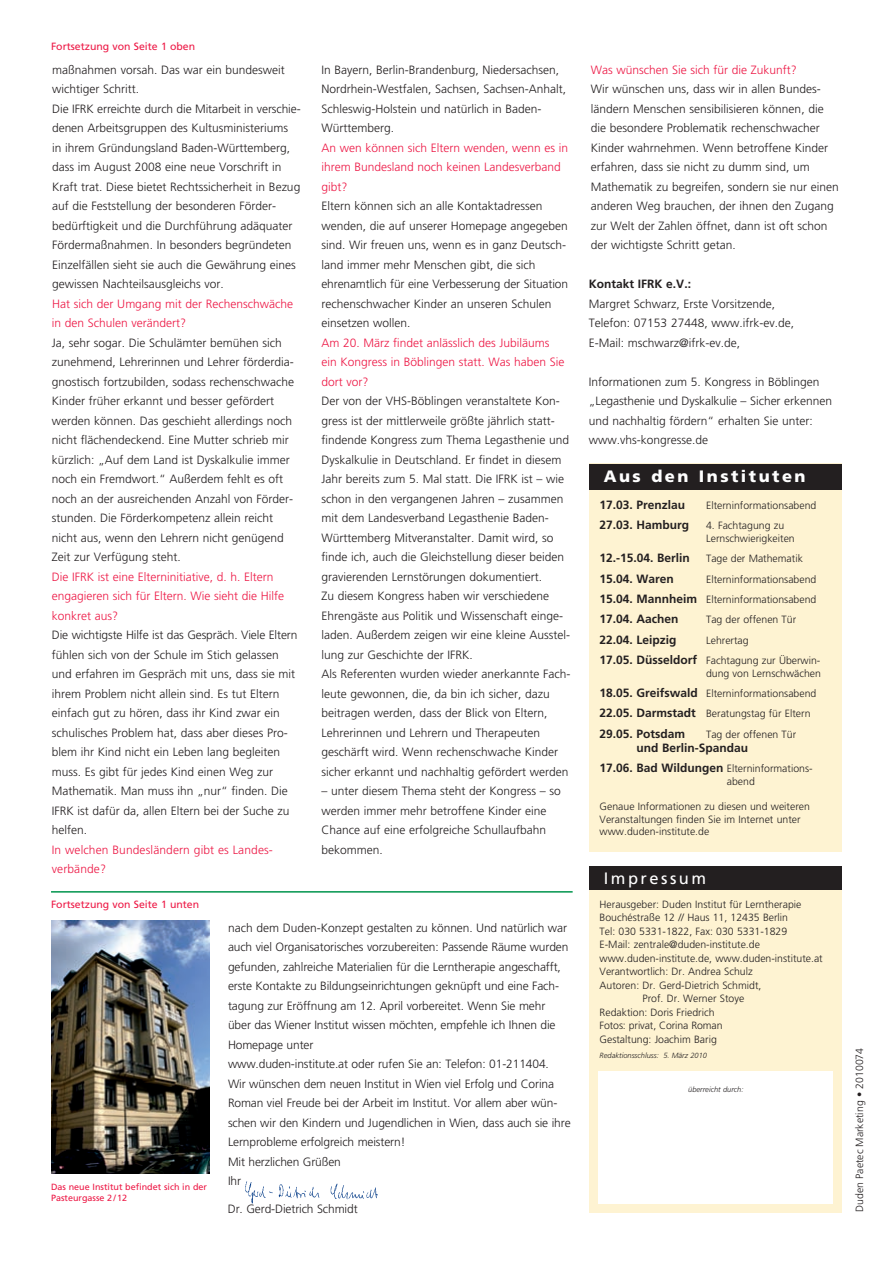
<style>
.page{position:relative;width:893px;height:1263px;background:#fff}
.page>*{position:absolute;margin:0;border:0;box-sizing:border-box;transform-origin:0 0}
.t1{font:900 16.5px "Frutiger";letter-spacing:.15em;color:#fff}
.t2{font:16.5px "Frutiger";letter-spacing:.15em;color:#fff}
.t3{font:300 12px/19.5px "DP Frutiger";color:#231f20}
.t4{font:300 12px/19.5px "DP Frutiger";color:#ed1845}
.t5{font:700 12px "DP Frutiger";color:#231f20}
.t6{font:300 10.5px/12.6px "DP Frutiger";color:#231f20}
.t7{font:10.5px "DP Frutiger";color:#ed1845}
.t8{font:9px/10.8px "DP Frutiger";color:#ed1845}
.t9{font:italic 300 7.5px "DP Frutiger";color:#231f20}
.s1{font-weight:700;font-size:12px}
</style>
<div class="page">
<hr style="left:51px;top:891px;width:522px;height:2px;background:#00944d">
<img style="left:245px;top:1181px;width:133px;height:23px">
<div style="left:590px;top:866px;width:252px;height:347px;background:#fef3d2"></div>
<div style="left:590px;top:866px;width:252px;height:23px;background:#231f20"></div>
<div style="left:599px;top:1071px;width:234px;height:133px;background:#fff"></div>
<img style="left:51px;top:920px;width:159px;height:254px">
<div style="left:590px;top:464px;width:252px;height:388px;background:#fef3d2"></div>
<div style="left:590px;top:464px;width:252px;height:25px;background:#231f20"></div>
<p class="t7" style="left:51px;top:42px;width:146px">Fortsetzung von Seite 1 oben</p>
<p class="t3" style="left:52px;top:60px;width:250px">maßnahmen vorsah. Das war ein bundesweit wichtiger Schritt.<br>Die IFRK erreichte durch die Mitarbeit in verschie&shy;denen Arbeitsgruppen des Kultusministeriums<br>in ihrem Gründungsland Baden-Württemberg, dass im August 2008 eine neue Vorschrift in Kraft trat. Diese bietet Rechtssicherheit in Bezug auf die Feststellung der besonderen Förder&shy;bedürftigkeit und die Durchführung adäquater Fördermaßnahmen. In besonders begründeten Einzelfällen sieht sie auch die Gewährung eines gewissen Nachteilsausgleichs vor.</p>
<p class="t4" style="left:52px;top:294px;width:243px">Hat sich der Umgang mit der Rechenschwäche in den Schulen verändert?</p>
<p class="t3" style="left:52px;top:333px;width:244px">Ja, sehr sogar. Die Schulämter bemühen sich zunehmend, Lehrerinnen und Lehrer förderdia&shy;gnostisch fortzubilden, sodass rechenschwache Kinder früher erkannt und besser gefördert werden können. Das geschieht allerdings noch nicht flächendeckend. Eine Mutter schrieb mir kürzlich: „Auf dem Land ist Dyskalkulie immer noch ein Fremdwort.“ Außerdem fehlt es oft noch an der ausreichenden Anzahl von Förder&shy;stunden. Die Förderkompetenz allein reicht nicht aus, wenn den Lehrern nicht genügend Zeit zur Verfügung steht.</p>
<p class="t4" style="left:52px;top:567px;width:234px">Die IFRK ist eine Elterninitiative, d. h. Eltern engagieren sich für Eltern. Wie sieht die Hilfe konkret aus?</p>
<p class="t3" style="left:52px;top:626px;width:247px">Die wichtigste Hilfe ist das Gespräch. Viele Eltern fühlen sich von der Schule im Stich gelassen und erfahren im Gespräch mit uns, dass sie mit ihrem Problem nicht allein sind. Es tut Eltern einfach gut zu hören, dass ihr Kind zwar ein schulisches Problem hat, dass aber dieses Pro&shy;blem ihr Kind nicht ein Leben lang begleiten muss. Es gibt für jedes Kind einen Weg zur Mathematik. Man muss ihn „nur“ finden. Die IFRK ist dafür da, allen Eltern bei der Suche zu helfen.</p>
<p class="t4" style="left:52px;top:840px;width:223px">In welchen Bundesländern gibt es Landes&shy;verbände?</p>
<p class="t7" style="left:51px;top:900px;width:150px">Fortsetzung von Seite 1 unten</p>
<p class="t3" style="left:321px;top:60px;width:246px">In Bayern, Berlin-Brandenburg, Niedersachsen, Nordrhein-Westfalen, Sachsen, Sachsen-Anhalt, Schleswig-Holstein und natürlich in Baden-Württemberg.</p>
<p class="t4" style="left:321px;top:138px;width:248px">An wen können sich Eltern wenden, wenn es in ihrem Bundesland noch keinen Landesverband gibt?</p>
<p class="t3" style="left:321px;top:197px;width:248px">Eltern können sich an alle Kontaktadressen wenden, die auf unserer Homepage angegeben sind. Wir freuen uns, wenn es in ganz Deutsch&shy;land immer mehr Menschen gibt, die sich ehrenamtlich für eine Verbesserung der Situation rechenschwacher Kinder an unseren Schulen einsetzen wollen.</p>
<p class="t4" style="left:321px;top:333px;width:245px">Am 20. März findet anlässlich des Jubiläums ein Kongress in Böblingen statt. Was haben Sie dort vor?</p>
<p class="t3" style="left:321px;top:392px;width:251px">Der von der VHS-Böblingen veranstaltete Kon&shy;gress ist der mittlerweile größte jährlich statt&shy;findende Kongress zum Thema Legasthenie und Dyskalkulie in Deutschland. Er findet in diesem Jahr bereits zum 5. Mal statt. Die IFRK ist – wie schon in den vergangenen Jahren – zusammen mit dem Landesverband Legasthenie Baden-Württemberg Mitveranstalter. Damit wird, so finde ich, auch die Gleichstellung dieser beiden gravierenden Lernstörungen dokumentiert.<br>Zu diesem Kongress haben wir verschiedene Ehrengäste aus Politik und Wissenschaft einge&shy;laden. Außerdem zeigen wir eine kleine Ausstel&shy;lung zur Geschichte der IFRK.<br>Als Referenten wurden wieder anerkannte Fach&shy;leute gewonnen, die, da bin ich sicher, dazu beitragen werden, dass der Blick von Eltern, Lehrerinnen und Lehrern und Therapeuten geschärft wird. Wenn rechenschwache Kinder sicher erkannt und nachhaltig gefördert werden</p>
<p class="t3" style="left:321px;top:782px;width:241px">– unter diesem Thema steht der Kongress – so werden immer mehr betroffene Kinder eine Chance auf eine erfolgreiche Schullaufbahn bekommen.</p>
<p class="t8" style="left:51px;top:1182px;width:158px">Das neue Institut befindet sich in der<br>Pasteurgasse 2 / 12</p>
<p class="t3" style="left:228px;top:918px;width:344px">nach dem Duden-Konzept gestalten zu können. Und natürlich war auch viel Organisatorisches vorzubereiten: Passende Räume wurden gefunden, zahlreiche Materialien für die Lerntherapie angeschafft, erste Kontakte zu Bildungseinrichtungen geknüpft und eine Fach&shy;tagung zur Eröffnung am 12. April vorbereitet. Wenn Sie mehr über das Wiener Institut wissen möchten, empfehle ich Ihnen die Homepage unter<br>www.duden-institute.at oder rufen Sie an: Telefon: 01-211404.<br>Wir wünschen dem neuen Institut in Wien viel Erfolg und Corina Roman viel Freude bei der Arbeit im Institut. Vor allem aber wün&shy;schen wir den Kindern und Jugendlichen in Wien, dass auch sie ihre Lernprobleme erfolgreich meistern!<br>Mit herzlichen Grüßen<br>Ihr</p>
<p class="t3" style="left:228px;top:1200px;width:131px">Dr. Gerd-Dietrich Schmidt</p>
<p class="t4" style="left:591px;top:60px;width:208px">Was wünschen Sie sich für die Zukunft?</p>
<p class="t3" style="left:591px;top:80px;width:250px">Wir wünschen uns, dass wir in allen Bundes&shy;ländern Menschen sensibilisieren können, die die besondere Problematik rechenschwacher Kinder wahrnehmen. Wenn betroffene Kinder erfahren, dass sie nicht zu dumm sind, um Mathematik zu begreifen, sondern sie nur einen anderen Weg brauchen, der ihnen den Zugang zur Welt der Zahlen öffnet, dann ist oft schon der wichtigste Schritt getan.</p>
<p class="t5" style="left:589px;top:279px;width:104px">Kontakt IFRK e.V.:</p>
<p class="t3" style="left:589px;top:294px;width:207px">Margret Schwarz, Erste Vorsitzende,<br>Telefon: 07153 27448, www.ifrk-ev.de,<br>E-Mail: mschwarz@ifrk-ev.de,</p>
<p class="t3" style="left:589px;top:372px;width:245px">Informationen zum 5. Kongress in Böblingen „Legasthenie und Dyskalkulie – Sicher erkennen und nach haltig fördern“ erhalten Sie unter: www.vhs-kongresse.de</p>
<h1 class="t1" style="left:604px;top:470px;width:203px">Aus den Instituten</h1>
<p class="t5" style="left:600px;top:500px;width:87px">17.03. Prenzlau</p>
<p class="t6" style="left:706px;top:499px;width:112px">Elterninformationsabend</p>
<p class="t5" style="left:600px;top:520px;width:91px">27.03. Hamburg</p>
<p class="t6" style="left:706px;top:520px;width:90px">4. Fachtagung zu<br>Lernschwierigkeiten</p>
<p class="t5" style="left:600px;top:553px;width:92px">12.-15.04. Berlin</p>
<p class="t6" style="left:706px;top:553px;width:98px">Tage der Mathematik</p>
<p class="t5" style="left:600px;top:573px;width:76px">15.04. Waren</p>
<p class="t6" style="left:600px;top:569px;width:218px;line-height:20.4px;text-align:right">Elterninformationsabend<br><span class="s1">15.04. Mannheim</span> Elterninformationsabend</p>
<p class="t5" style="left:600px;top:614px;width:81px">17.04. Aachen</p>
<p class="t6" style="left:706px;top:614px;width:92px">Tag der offenen Tür</p>
<p class="t5" style="left:600px;top:634px;width:79px">22.04. Leipzig</p>
<p class="t6" style="left:600px;top:630px;width:222px;line-height:20.4px;text-indent:106px">Lehrertag<br><span class="s1">17.05. Düsseldorf</span> Fachtagung zur Überwin-</p>
<p class="t6" style="left:600px;top:663px;width:223px;line-height:20.4px;text-indent:106px">dung von Lernschwächen<br><span class="s1">18.05. Greifswald</span> Elterninformationsabend<br><span class="s1">22.05. Darmstadt</span> Beratungstag für Eltern</p>
<p class="t5" style="left:600px;top:728px;width:87px">29.05. Potsdam</p>
<p class="t6" style="left:706px;top:728px;width:92px">Tag der offenen Tür</p>
<p class="t5" style="left:637px;top:743px;width:113px">und Berlin-Spandau</p>
<p class="t6" style="left:727px;top:763px;width:87px;text-indent:-127px"><span class="s1">17.06. Bad Wildungen</span> Elterninformations&shy;abend</p>
<p class="t6" style="left:600px;top:801px;width:212px">Genaue Informationen zu diesen und weiteren<br>Veranstaltungen finden Sie im Internet unter www.duden-institute.de</p>
<h1 class="t2" style="left:604px;top:872px;width:104px">Impressum</h1>
<p class="t6" style="left:600px;top:898px;width:203px">Herausgeber: Duden Institut für Lerntherapie</p>
<p class="t6" style="left:600px;top:912px;width:190px">Bouchéstraße 12 // Haus 11, 12435 Berlin</p>
<p class="t6" style="left:600px;top:925px;width:189px">Tel: 030 5331-1822, Fax: 030 5331-1829</p>
<p class="t6" style="left:600px;top:939px;width:162px">E-Mail: zentrale@duden-institute.de</p>
<p class="t6" style="left:600px;top:952px;width:225px">www.duden-institute.de, www.duden-institute.at</p>
<p class="t6" style="left:600px;top:966px;width:155px">Verantwortlich: Dr. Andrea Schulz</p>
<p class="t6" style="left:600px;top:979px;width:163px">Autoren: Dr. Gerd-Dietrich Schmidt,</p>
<p class="t6" style="left:642px;top:993px;width:103px">Prof. Dr. Werner Stoye</p>
<p class="t6" style="left:600px;top:1006px;width:116px">Redaktion: Doris Friedrich</p>
<p class="t6" style="left:600px;top:1020px;width:124px">Fotos: privat, Corina Roman</p>
<p class="t6" style="left:600px;top:1033px;width:119px">Gestaltung: Joachim Barig</p>
<p class="t9" style="left:600px;top:1052px;width:109px">Redaktionsschluss: 5. März 2010</p>
<p class="t9" style="left:688px;top:1086px;width:57px">überreicht durch:</p>
<p class="t6" style="left:854px;top:1212px;width:165px;rotate:-90deg">Duden Paetec Marketing • 2010074</p>
</div>
